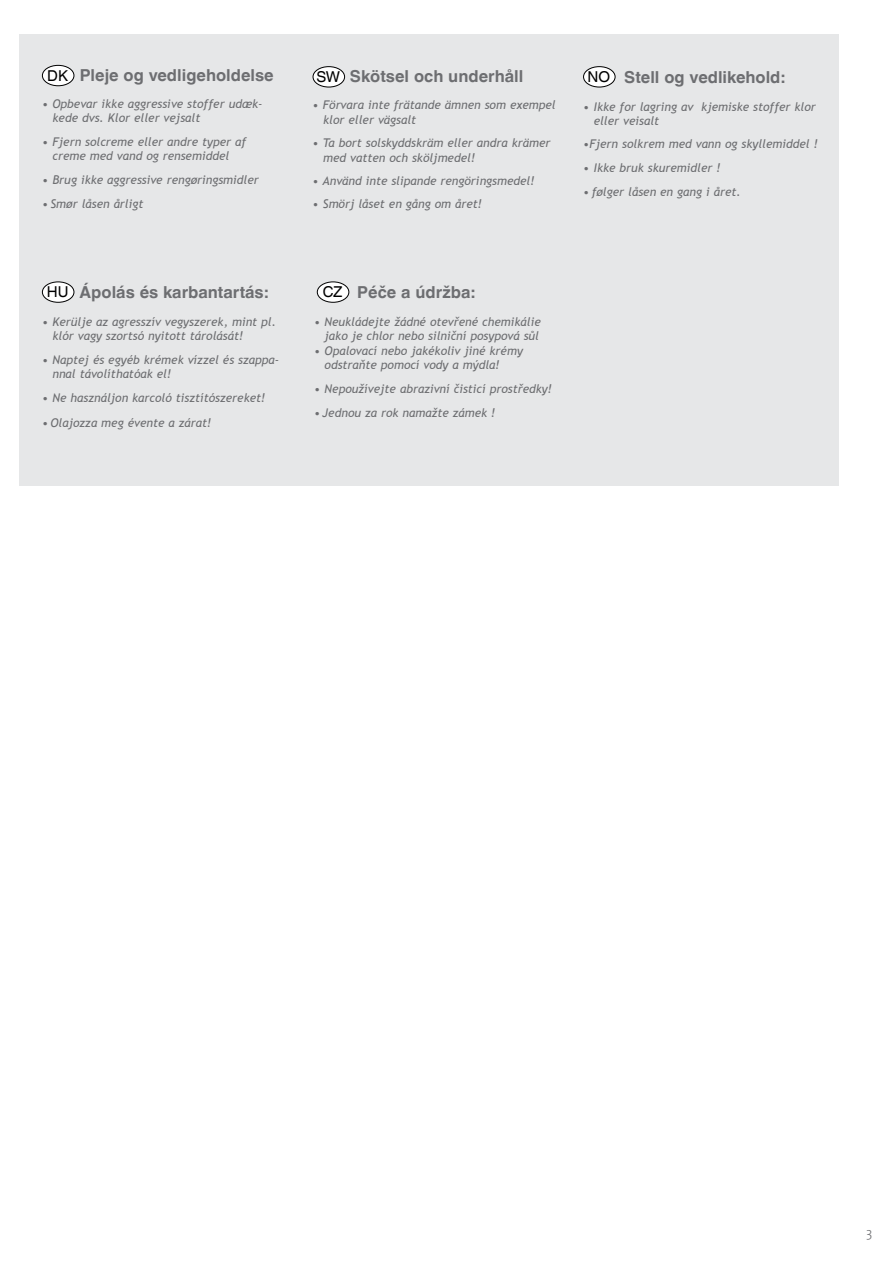
<style>
.page{position:relative;width:893px;height:1263px;background:#fff}
.page>*{position:absolute;margin:0;border:0;box-sizing:border-box;transform-origin:0 0}
.t1{font:700 16.5px "Helvetica World";color:#6d6e71}
.t2{font:15px "Helvetica World";color:#000}
.t3{font:300 13.5px "The Sans";color:#6d6e71}
.t4{font:italic 12px/14.4px "Trebuchet MS";color:#6d6e71}
</style>
<div class="page">
<div style="left:19px;top:34px;width:820px;height:452px;background:#e6e7e8"></div>
<div style="left:42px;top:65px;width:32px;height:21px;background:#fff;border-radius:50%"></div>
<div style="left:42px;top:65px;width:32px;height:21px;border:1px solid #000;border-radius:50%"></div>
<div style="left:313px;top:67px;width:32px;height:20px;background:#fff;border-radius:50%"></div>
<div style="left:313px;top:66px;width:32px;height:21px;border:1px solid #000;border-radius:50%"></div>
<div style="left:583px;top:67px;width:32px;height:20px;background:#fff;border-radius:50%"></div>
<div style="left:583px;top:66px;width:32px;height:21px;border:1px solid #000;border-radius:50%"></div>
<div style="left:317px;top:282px;width:32px;height:20px;background:#fff;border-radius:50%"></div>
<div style="left:317px;top:281px;width:32px;height:22px;border:1px solid #000;border-radius:50%"></div>
<div style="left:42px;top:282px;width:32px;height:20px;background:#fff;border-radius:50%"></div>
<div style="left:42px;top:281px;width:32px;height:22px;border:1px solid #000;border-radius:50%"></div>
<p class="t2" style="left:47px;top:67px;width:22px">DK</p>
<h1 class="t1" style="left:80px;top:66px;width:195px">Pleje og vedligeholdelse</h1>
<h1 class="t1" style="left:350px;top:67px;width:175px">Skötsel och underhåll</h1>
<h1 class="t1" style="left:624px;top:67px;width:162px">Stell og vedlikehold:</h1>
<p class="t2" style="left:316px;top:68px;width:25px">SW</p>
<p class="t2" style="left:588px;top:68px;width:24px">NO</p>
<p class="t4" style="left:53px;top:97px;width:212px;text-indent:-11px">• Opbevar ikke aggressive stoffer udæk&shy;kede dvs. Klor eller vejsalt</p>
<p class="t4" style="left:42px;top:135px;width:206px;text-align:center">• Fjern solcreme eller andre typer af creme med vand og rensemiddel</p>
<p class="t4" style="left:42px;top:172px;width:218px">• Brug ikke aggressive rengøringsmidler</p>
<p class="t4" style="left:42px;top:196px;width:103px">• Smør låsen årligt</p>
<p class="t4" style="left:323px;top:98px;width:234px;text-indent:-10px">• Förvara inte frätande ämnen som exempel klor eller vägsalt</p>
<p class="t4" style="left:323px;top:136px;width:229px;text-indent:-10px">• Ta bort solskyddskräm eller andra krämer med vatten och sköljmedel!</p>
<p class="t4" style="left:313px;top:174px;width:224px">• Använd inte slipande rengöringsmedel!</p>
<p class="t4" style="left:313px;top:197px;width:171px">• Smörj låset en gång om året!</p>
<h1 class="t1" style="left:80px;top:283px;width:190px">Ápolás és karbantartás:</h1>
<h1 class="t1" style="left:357px;top:283px;width:119px">Péče a údržba:</h1>
<p class="t2" style="left:47px;top:283px;width:23px">HU</p>
<p class="t2" style="left:323px;top:283px;width:21px">CZ</p>
<p class="t4" style="left:53px;top:315px;width:225px;text-indent:-11px">• Kerülje az agresszív vegyszerek, mint pl. klór vagy szortsó nyitott tárolását!</p>
<p class="t4" style="left:53px;top:352px;width:228px;text-indent:-11px">• Naptej és egyéb krémek vízzel és szappa&shy;nnal távolíthatóak el!</p>
<p class="t4" style="left:42px;top:390px;width:225px">• Ne használjon karcoló tisztítószereket!</p>
<p class="t4" style="left:42px;top:416px;width:171px">• Olajozza meg évente a zárat!</p>
<p class="t4" style="left:314px;top:315px;width:228px;text-align:right">• Neukládejte žádné otevřené chemikálie jako je chlor nebo silniční posypová sůl</p>
<p class="t4" style="left:325px;top:343px;width:200px;text-indent:-10px">• Opalovací nebo jakékoliv jiné krémy odstraňte pomocí vody a mýdla!</p>
<p class="t4" style="left:314px;top:381px;width:240px">• Nepoužívejte abrazivní čisticí prostředky!</p>
<p class="t4" style="left:314px;top:405px;width:183px">• Jednou za rok namažte zámek !</p>
<p class="t4" style="left:594px;top:99px;width:224px;text-indent:-10px">• Ikke for lagring av kjemiske stoffer klor eller veisalt</p>
<p class="t4" style="left:583px;top:137px;width:236px">•Fjern solkrem med vann og skyllemiddel !</p>
<p class="t4" style="left:583px;top:161px;width:139px">• Ikke bruk skuremidler !</p>
<p class="t4" style="left:583px;top:185px;width:159px">• følger låsen en gang i året.</p>
<p class="t3" style="left:866px;top:1221px;width:8px">3</p>
</div>
